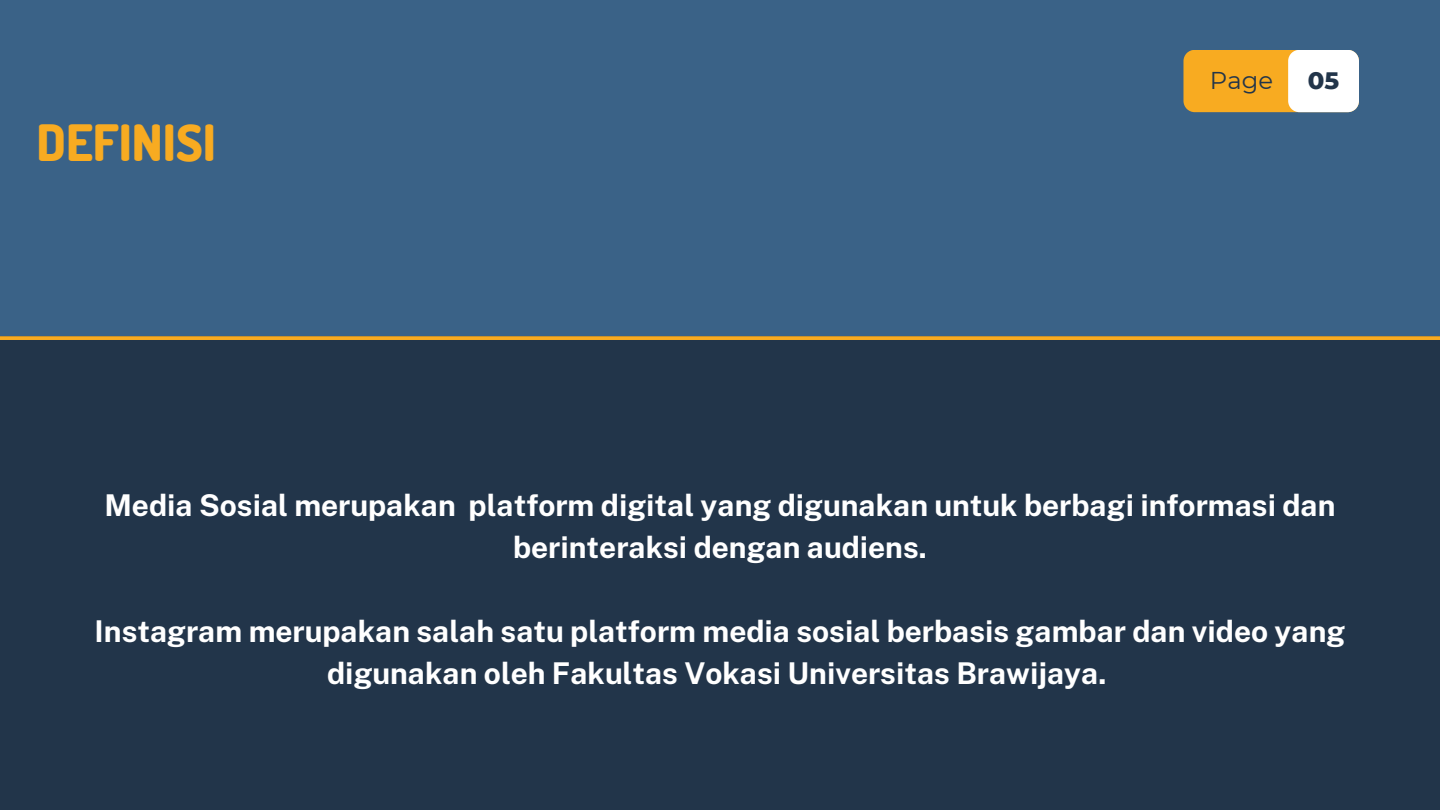
<style>
.page{position:relative;width:1440px;height:810px;background:#3a6287}
.page>*{position:absolute;margin:0;border:0;box-sizing:border-box;transform-origin:0 0}
.t1{font:800 50px "Dosis";color:#f8ab21}
.t2{font:700 30px/42px "Public Sans";color:#fff;text-align:center}
.t3{font:24.3px "Montserrat";color:#22354a}
.t4{font:800 24.3px "Montserrat";color:#22354a}
</style>
<div class="page">
<div style="left:0;top:336px;width:1440px;height:474px;background:#22354a"></div>
<svg style="left:1183px;top:50px;width:176px;height:62px;background:#f8ca78"></svg>
<h1 class="t1" style="left:37px;top:110px;width:181px">DEFINISI</h1>
<p class="t3" style="left:1210px;top:65px;width:65px">Page</p>
<p class="t4" style="left:1308px;top:65px;width:33px">05</p>
<p class="t2" style="left:104px;top:484px;width:1233px">Media Sosial merupakan platform digital yang digunakan untuk berbagi informasi dan berinteraksi dengan audiens.</p>
<p class="t2" style="left:95px;top:610px;width:1252px">Instagram merupakan salah satu platform media sosial berbasis gambar dan video yang digunakan oleh Fakultas Vokasi Universitas Brawijaya.</p>
</div>
